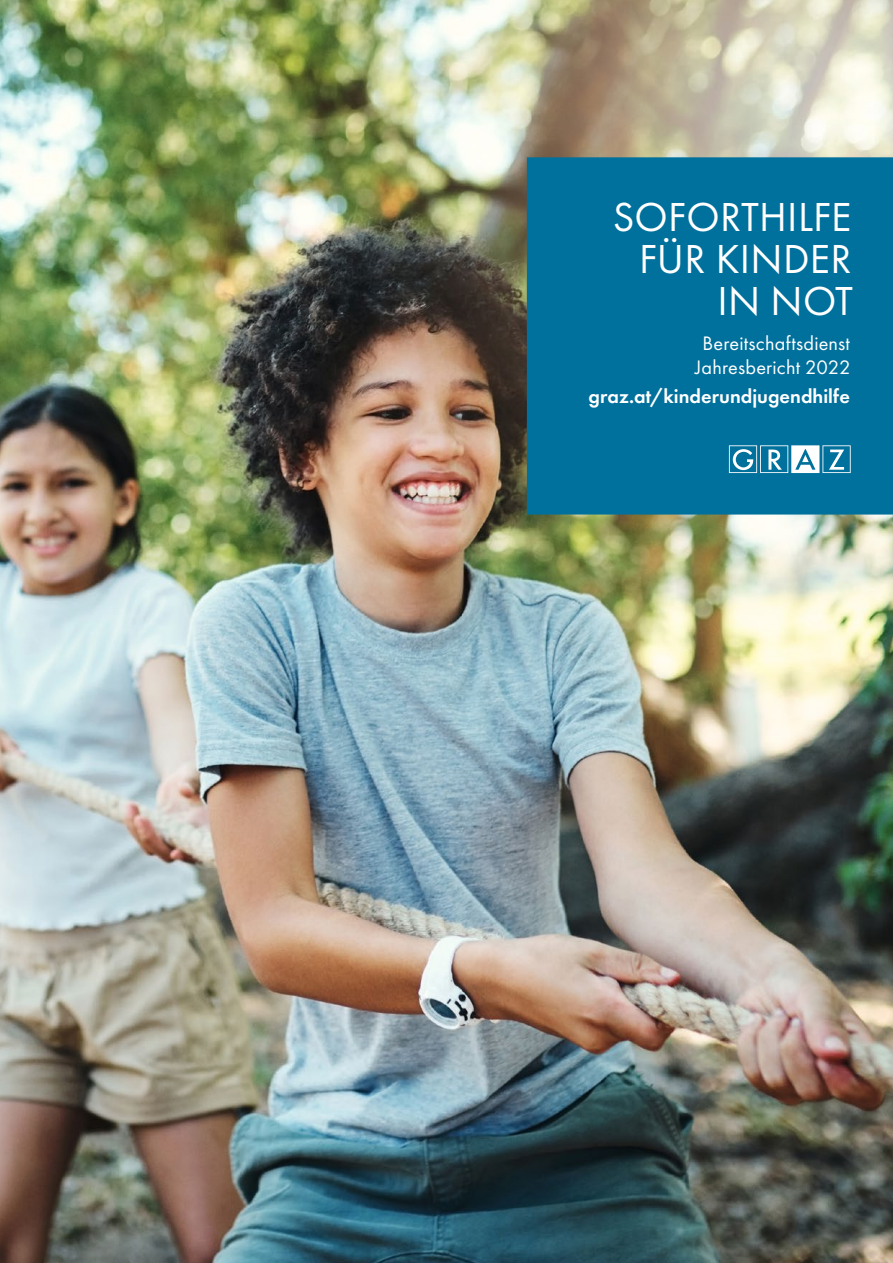
<style>
.page{position:relative;width:893px;height:1263px;background:#fff}
.page>*{position:absolute;margin:0;border:0;box-sizing:border-box;transform-origin:0 0}
.t1{font:42px/42px "Futura PT";letter-spacing:.01em;color:#fff;text-align:right}
.t2{font:20.25px/24.3px "Futura PT";letter-spacing:.01em;color:#fff;text-align:center}
.t3{font:600 20.25px "Futura PT";color:#fff}
</style>
<div class="page">
<img style="left:0;top:0;width:893px;height:1263px">
<div style="left:527px;top:157px;width:366px;height:357px;background:#00709c"></div>
<svg style="left:729px;top:445px;width:122px;height:28px"></svg>
<h1 class="t1" style="left:613px;top:196px;width:242px">SOFORTHILFE<br>FÜR KINDER<br>IN NOT</h1>
<p class="t2" style="left:695px;top:331px;width:157px">Bereitschaftsdienst<br>Jahresbericht 2022</p>
<p class="t3" style="left:589px;top:384px;width:263px">graz.at/kinderundjugendhilfe</p>
</div>
